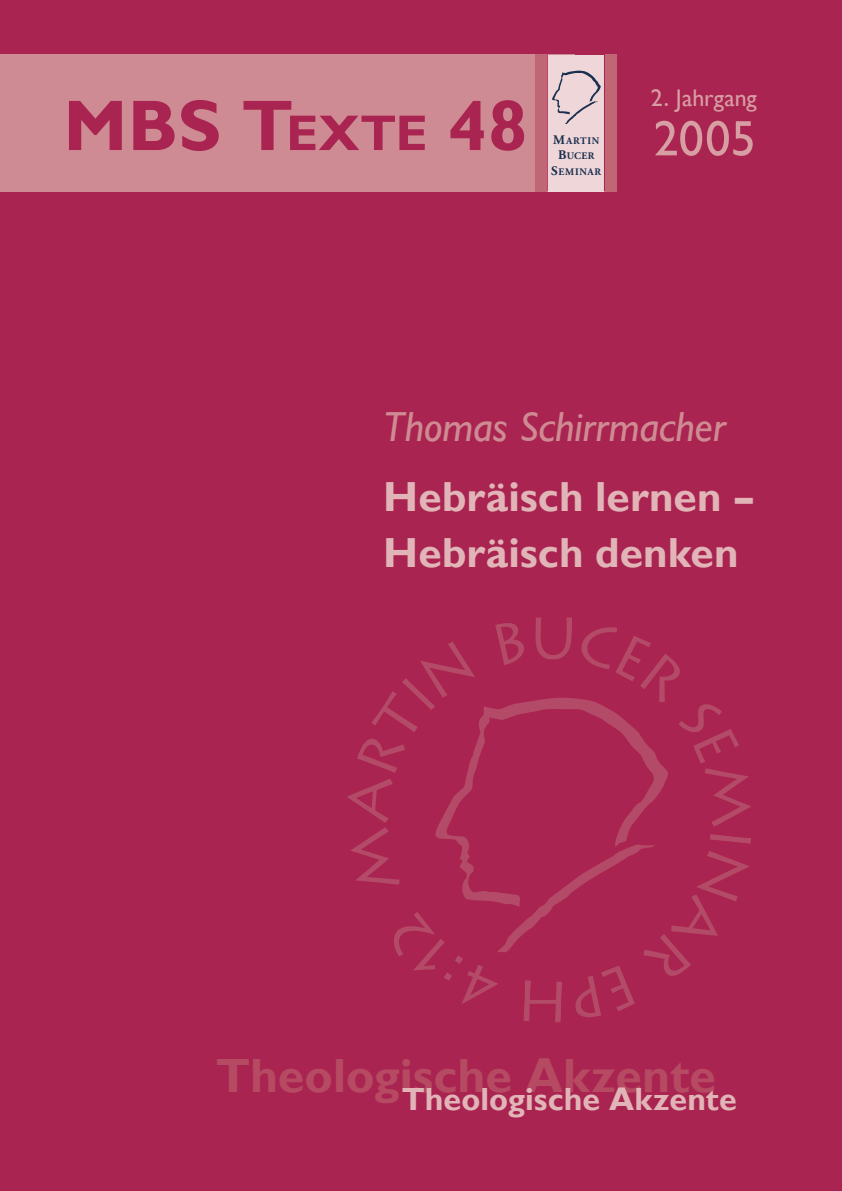
<style>
.page{position:relative;width:842px;height:1191px;background:#aa2451}
.page>*{position:absolute;margin:0;border:0;box-sizing:border-box;transform-origin:0 0}
.t1{font:700 72px "Gill Sans";color:#aa2451}
.t2{font:50px "Gill Sans";color:#d79ea4}
.t3{font:700 48px "Gill Sans";color:#b54a62}
.t4{font:700 42px/56px "Gill Sans";letter-spacing:.005em;color:#e1b5b8}
.t5{font:italic 42px "Gill Sans";letter-spacing:-.005em;color:#cf8b93}
.t6{font:700 32px "Gill Sans";color:#e1b5b8}
.t7{font:24px "Gill Sans";color:#d79ea4}
.t8{font:700 10px/15.8px "Adobe Garamond";letter-spacing:.07em;color:#1b2f4f;text-align:center}
.s1{font-size:50.4px}
.s2{font-size:13px}
</style>
<div class="page">
<div style="left:0;top:54px;width:574px;height:137px;background:#cf8b93"></div>
<div style="left:540px;top:55px;width:72px;height:136px;background:#efd7d9"></div>
<hr style="left:546px;top:54px;width:2px;height:137px;background:#aa2451">
<hr style="left:604px;top:54px;width:1px;height:137px;background:#aa2451">
<div style="left:535px;top:54px;width:11px;height:137px;background:#c06675"></div>
<div style="left:605px;top:54px;width:12px;height:137px;background:#c06675"></div>
<svg style="left:552px;top:71px;width:49px;height:53px"></svg>
<div style="left:344px;top:616px;width:412px;height:407px;background:#aa2451"></div>
<h1 class="t1" style="left:63px;top:83px;width:466px">MBS T<span class="s1">EXTE</span> 48</h1>
<p class="t8" style="left:551px;top:133px;width:52px"><span class="s2">M</span>ARTIN<br><span class="s2">B</span>UCER<br><span class="s2">S</span>EMINAR</p>
<p class="t7" style="left:651px;top:84px;width:107px">2. Jahrgang</p>
<p class="t2" style="left:653px;top:109px;width:104px">2005</p>
<p class="t5" style="left:383px;top:402px;width:344px">Thomas Schirrmacher</p>
<p class="t4" style="left:383px;top:469px;width:373px">Hebräisch lernen –<br>Hebräisch denken</p>
<p class="t3" style="left:216px;top:1047px;width:502px">Theologische Akzente</p>
<p class="t6" style="left:402px;top:1079px;width:336px">Theologische Akzente</p>
</div>
